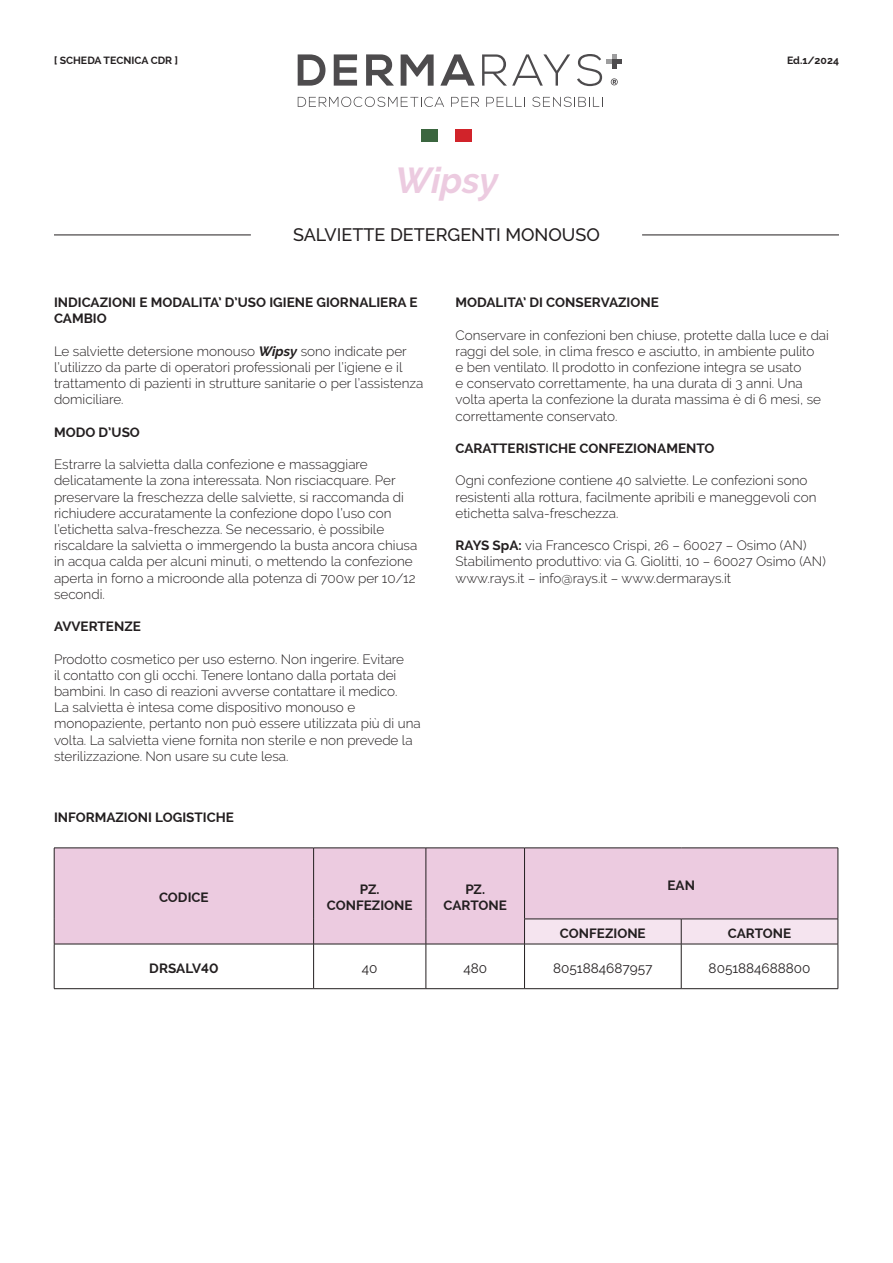
<style>
.page{position:relative;width:893px;height:1263px;background:#fff}
.page>*{position:absolute;margin:0;border:0;box-sizing:border-box;transform-origin:0 0}
.t1{font:italic 700 36px "Raleway";color:#eccbe0}
.t2{font:500 18px "Raleway";color:#231f20}
.t3{font:300 13.5px/16.2px "Raleway";color:#231f20}
.t4{font:700 13.5px/16.2px "Raleway";color:#231f20;text-align:center}
.t5{font:13.5px "Raleway";color:#231f20}
.t6{font:700 10.5px "Raleway";color:#231f20}
.s1{font-weight:700;font-style:italic}
.s2{font-weight:700}
</style>
<div class="page">
<svg style="left:298px;top:54px;width:28px;height:32px"></svg>
<svg style="left:334px;top:54px;width:23px;height:32px"></svg>
<svg style="left:366px;top:54px;width:28px;height:32px"></svg>
<svg style="left:401px;top:54px;width:33px;height:32px"></svg>
<svg style="left:440px;top:54px;width:35px;height:32px"></svg>
<svg style="left:482px;top:54px;width:88px;height:32px"></svg>
<svg style="left:577px;top:54px;width:44px;height:32px"></svg>
<svg style="left:298px;top:97px;width:146px;height:10px"></svg>
<svg style="left:451px;top:97px;width:28px;height:10px"></svg>
<svg style="left:486px;top:97px;width:39px;height:10px"></svg>
<svg style="left:532px;top:97px;width:71px;height:10px"></svg>
<div style="left:421px;top:130px;width:17px;height:12px;background:#3b663f"></div>
<div style="left:455px;top:130px;width:17px;height:12px;background:#d1232a"></div>
<hr style="left:54px;top:235px;width:197px;height:1px;background:#231f20">
<hr style="left:642px;top:235px;width:197px;height:1px;background:#231f20">
<div style="left:55px;top:849px;width:783px;height:95px;background:#eccbe0"></div>
<hr style="left:54px;top:848px;width:260px;height:1px;background:#231f20">
<hr style="left:54px;top:848px;width:1px;height:71px;background:#231f20">
<hr style="left:314px;top:848px;width:112px;height:1px;background:#231f20">
<hr style="left:313px;top:848px;width:1px;height:71px;background:#231f20">
<hr style="left:426px;top:848px;width:98px;height:1px;background:#231f20">
<hr style="left:426px;top:848px;width:1px;height:71px;background:#231f20">
<svg style="left:54px;top:919px;width:1px;height:25px"></svg>
<svg style="left:313px;top:919px;width:1px;height:25px"></svg>
<svg style="left:426px;top:919px;width:1px;height:25px"></svg>
<hr style="left:524px;top:848px;width:157px;height:1px;background:#231f20">
<hr style="left:524px;top:848px;width:1px;height:71px;background:#231f20">
<hr style="left:681px;top:848px;width:157px;height:1px;background:#231f20">
<hr style="left:838px;top:848px;width:1px;height:71px;background:#231f20">
<svg style="left:524px;top:919px;width:315px;height:25px;background:#ebdae5"></svg>
<hr style="left:54px;top:944px;width:260px;height:1px;background:#231f20">
<hr style="left:54px;top:944px;width:1px;height:44px;background:#231f20">
<hr style="left:314px;top:944px;width:112px;height:1px;background:#231f20">
<hr style="left:313px;top:944px;width:1px;height:44px;background:#231f20">
<hr style="left:426px;top:944px;width:98px;height:1px;background:#231f20">
<hr style="left:426px;top:944px;width:1px;height:44px;background:#231f20">
<hr style="left:524px;top:944px;width:157px;height:1px;background:#231f20">
<hr style="left:524px;top:944px;width:1px;height:44px;background:#231f20">
<hr style="left:681px;top:944px;width:157px;height:1px;background:#231f20">
<hr style="left:681px;top:944px;width:1px;height:44px;background:#231f20">
<hr style="left:838px;top:944px;width:1px;height:44px;background:#231f20">
<hr style="left:54px;top:988px;width:260px;height:1px;background:#231f20">
<hr style="left:314px;top:988px;width:112px;height:1px;background:#231f20">
<hr style="left:426px;top:988px;width:98px;height:1px;background:#231f20">
<hr style="left:524px;top:988px;width:157px;height:1px;background:#231f20">
<hr style="left:681px;top:988px;width:157px;height:1px;background:#231f20">
<p class="t6" style="left:54px;top:54px;width:126px">[ SCHEDA TECNICA CDR ]</p>
<p class="t6" style="left:787px;top:54px;width:53px">Ed.1/2024</p>
<h1 class="t1" style="left:395px;top:160px;width:104px">Wipsy</h1>
<h2 class="t2" style="left:293px;top:225px;width:308px">SALVIETTE DETERGENTI MONOUSO</h2>
<p class="t4" style="left:54px;top:294px;width:365px;text-align:left">INDICAZIONI E MODALITA’ D’USO IGIENE GIORNALIERA E<br>CAMBIO</p>
<p class="t3" style="left:54px;top:343px;width:371px">Le salviette detersione monouso <span class="s1">Wipsy</span> sono indicate per l’utilizzo da parte di operatori professionali per l’igiene e il trattamento di pazienti in strutture sanitarie o per l’assistenza domiciliare.</p>
<p class="t4" style="left:54px;top:424px;width:87px">MODO D’USO</p>
<p class="t3" style="left:54px;top:456px;width:365px">Estrarre la salvietta dalla confezione e massaggiare delicatamente la zona interessata. Non risciacquare. Per preservare la freschezza delle salviette, si raccomanda di richiudere accuratamente la confezione dopo l’uso con l’etichetta salva-freschezza. Se necessario, è possibile riscaldare la salvietta o immergendo la busta ancora chiusa in acqua calda per alcuni minuti, o mettendo la confezione aperta in forno a microonde alla potenza di 700w per 10/12 secondi.</p>
<p class="t4" style="left:54px;top:618px;width:88px">AVVERTENZE</p>
<p class="t3" style="left:54px;top:651px;width:368px">Prodotto cosmetico per uso esterno. Non ingerire. Evitare<br>il contatto con gli occhi. Tenere lontano dalla portata dei bambini. In caso di reazioni avverse contattare il medico.<br>La salvietta è intesa come dispositivo monouso e monopaziente, pertanto non può essere utilizzata più di una volta. La salvietta viene fornita non sterile e non prevede la sterilizzazione. Non usare su cute lesa.</p>
<p class="t4" style="left:54px;top:809px;width:181px">INFORMAZIONI LOGISTICHE</p>
<p class="t4" style="left:455px;top:294px;width:205px">MODALITA’ DI CONSERVAZIONE</p>
<p class="t3" style="left:455px;top:327px;width:375px">Conservare in confezioni ben chiuse, protette dalla luce e dai raggi del sole, in clima fresco e asciutto, in ambiente pulito<br>e ben ventilato. Il prodotto in confezione integra se usato<br>e conservato correttamente, ha una durata di 3 anni. Una volta aperta la confezione la durata massima è di 6 mesi, se correttamente conservato.</p>
<p class="t4" style="left:455px;top:440px;width:261px">CARATTERISTICHE CONFEZIONAMENTO</p>
<p class="t3" style="left:455px;top:472px;width:363px">Ogni confezione contiene 40 salviette. Le confezioni sono resistenti alla rottura, facilmente apribili e maneggevoli con etichetta salva-freschezza.</p>
<p class="t3" style="left:455px;top:537px;width:372px"><span class="s2">RAYS SpA:</span> via Francesco Crispi, 26 – 60027 – Osimo (AN)<br>Stabilimento produttivo: via G. Giolitti, 10 – 60027 Osimo (AN) www.rays.it – info@rays.it – www.dermarays.it</p>
<p class="t4" style="left:159px;top:889px;width:51px">CODICE</p>
<p class="t4" style="left:327px;top:881px;width:87px">PZ.<br>CONFEZIONE</p>
<p class="t4" style="left:443px;top:881px;width:65px">PZ.<br>CARTONE</p>
<p class="t4" style="left:667px;top:877px;width:29px">EAN</p>
<p class="t4" style="left:560px;top:925px;width:87px">CONFEZIONE</p>
<p class="t4" style="left:728px;top:925px;width:65px">CARTONE</p>
<p class="t4" style="left:149px;top:960px;width:71px">DRSALV40</p>
<p class="t5" style="left:362px;top:960px;width:17px">40</p>
<p class="t5" style="left:463px;top:960px;width:25px">480</p>
<p class="t5" style="left:553px;top:960px;width:101px">8051884687957</p>
<p class="t5" style="left:709px;top:960px;width:103px">8051884688800</p>
</div>
